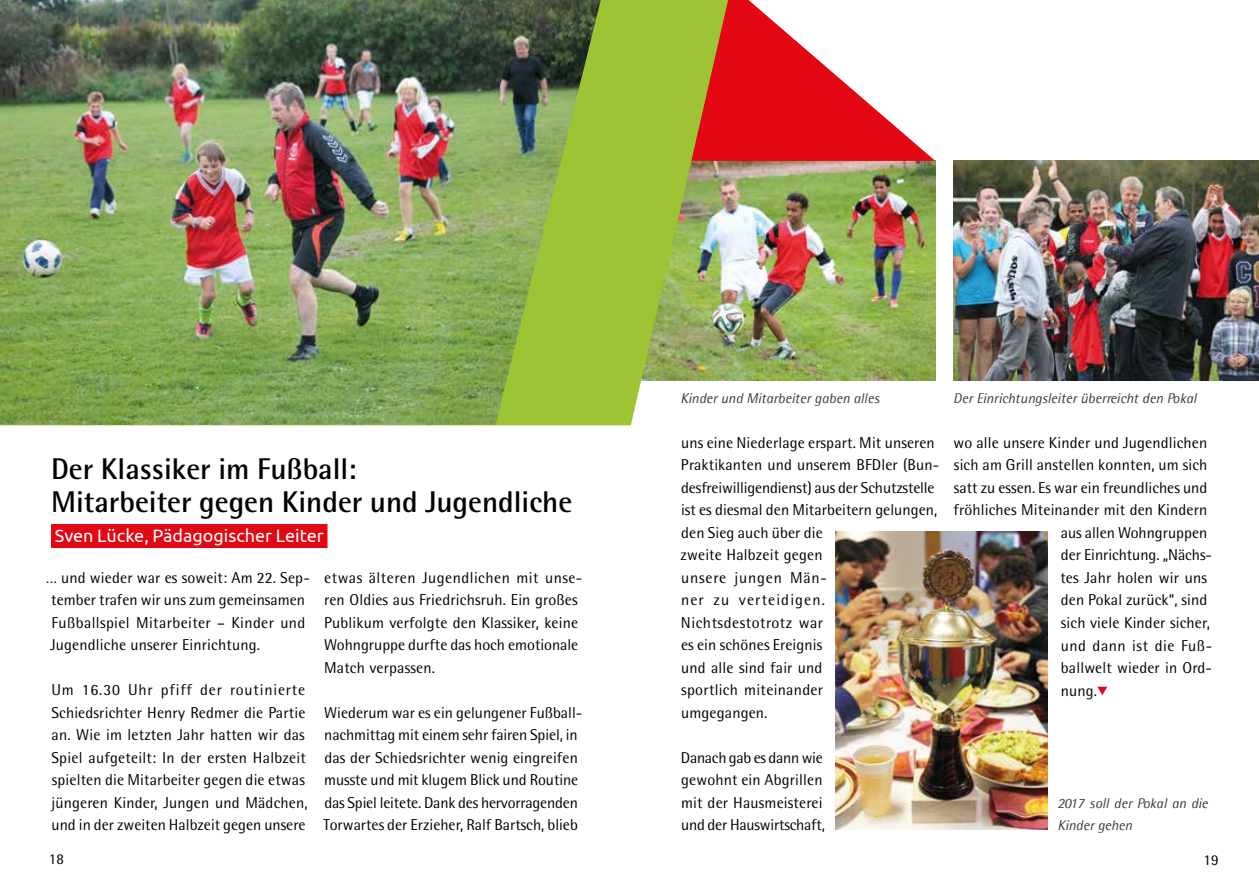
<style>
.page{position:relative;width:1259px;height:893px;background:#fff}
.page>*{position:absolute;margin:0;border:0;box-sizing:border-box;transform-origin:0 0}
.t1{font:700 30px/33px "Rotis Semi Sans";color:#000}
.t2{font:18px "Ubuntu";color:#fff}
.t3{font:15.75px/22.5px "Rotis Semi Sans";letter-spacing:.01em;color:#000}
.t4{font:15.75px "Rotis Semi Sans";letter-spacing:.035em;color:#000}
.t5{font:15px "Rotis Semi Sans";color:#000}
.t6{font:italic 14.25px/22.5px "Agfa Rotis Semisans";color:#3c3c3b}
.s1{color:#e30613}
</style>
<div class="page">
<img style="left:728px;top:161px;width:207px;height:219px">
<svg style="left:728px;top:0;width:207px;height:161px"></svg>
<div style="left:51px;top:524px;width:276px;height:24px;background:#e30613"></div>
<svg style="left:601px;top:0;width:127px;height:425px;fill:#9dc435"></svg>
<img style="left:0;top:0;width:601px;height:425px">
<img style="left:953px;top:161px;width:306px;height:219px">
<img style="left:836px;top:532px;width:211px;height:297px">
<h1 class="t1" style="left:51px;top:452px;width:523px">Der Klassiker im Fußball:<br>Mitarbeiter gegen Kinder und Jugendliche</h1>
<p class="t2" style="left:55px;top:525px;width:270px">Sven Lücke, Pädagogischer Leiter</p>
<p class="t3" style="left:46px;top:566px;width:265px">… und wieder war es soweit: Am 22. Sep&shy;tember trafen wir uns zum gemeinsamen Fußballspiel Mitarbeiter – Kinder und Jugendliche unserer Einrichtung.</p>
<p class="t3" style="left:51px;top:679px;width:258px">Um 16.30 Uhr pfiff der routinierte Schiedsrichter Henry Redmer die Partie an. Wie im letzten Jahr hatten wir das Spiel aufgeteilt: In der ersten Halbzeit spielten die Mitarbeiter gegen die etwas jüngeren Kinder, Jungen und Mädchen, und in der zweiten Halbzeit gegen unsere</p>
<p class="t3" style="left:324px;top:566px;width:260px">etwas älteren Jugendlichen mit unse&shy;ren Oldies aus Friedrichsruh. Ein großes Publikum verfolgte den Klassiker, keine Wohngruppe durfte das hoch emotionale Match verpassen.</p>
<p class="t3" style="left:324px;top:701px;width:260px">Wiederum war es ein gelungener Fußball&shy;nachmittag mit einem sehr fairen Spiel, in das der Schiedsrichter wenig eingreifen musste und mit klugem Blick und Routine das Spiel leitete. Dank des hervorragenden Torwartes der Erzieher, Ralf Bartsch, blieb</p>
<p class="t6" style="left:680px;top:387px;width:200px">Kinder und Mitarbeiter gaben alles</p>
<p class="t6" style="left:953px;top:387px;width:245px">Der Einrichtungsleiter überreicht den Pokal</p>
<p class="t3" style="left:680px;top:431px;width:260px">uns eine Niederlage erspart. Mit unseren<br>Praktikanten und unserem BFDler (Bun&shy;desfreiwilligendienst) aus der Schutzstelle ist es diesmal den Mitarbeitern gelungen, den Sieg auch über die<br>zweite Halbzeit gegen<br>unsere jungen Män-<br>ner zu verteidigen.<br>Nichtsdestotrotz war<br>es ein schönes Ereignis<br>und alle sind fair und<br>sportlich miteinander<br>umgegangen.</p>
<p class="t3" style="left:681px;top:746px;width:145px">Danach gab es dann wie gewohnt ein Abgrillen mit der Hausmeisterei und der Hauswirtschaft,</p>
<p class="t3" style="left:953px;top:431px;width:255px">wo alle unsere Kinder und Jugendlichen</p>
<p class="t3" style="left:954px;top:454px;width:255px">sich am Grill anstellen konnten, um sich</p>
<p class="t3" style="left:954px;top:476px;width:255px">satt zu essen. Es war ein freundliches und</p>
<p class="t3" style="left:953px;top:499px;width:255px">fröhliches Miteinander mit den Kindern</p>
<p class="t3" style="left:1060px;top:521px;width:148px">aus allen Wohngruppen</p>
<p class="t3" style="left:1061px;top:544px;width:153px">der Einrichtung. „Nächs-</p>
<p class="t3" style="left:1060px;top:566px;width:148px">tes Jahr holen wir uns</p>
<p class="t3" style="left:1061px;top:589px;width:148px">den Pokal zurück“, sind</p>
<p class="t3" style="left:1061px;top:611px;width:150px">sich viele Kinder sicher,</p>
<p class="t4" style="left:1060px;top:636px;width:153px">und dann ist die Fuß-</p>
<p class="t3" style="left:1061px;top:656px;width:153px">ballwelt wieder in Ord-</p>
<p class="t3" style="left:1060px;top:679px;width:49px">nung.<span class="s1">▼</span></p>
<p class="t6" style="left:1057px;top:792px;width:152px">2017 soll der Pokal an die<br>Kinder gehen</p>
<p class="t5" style="left:49px;top:850px;width:17px">18</p>
<p class="t5" style="left:1203px;top:851px;width:17px">19</p>
</div>
